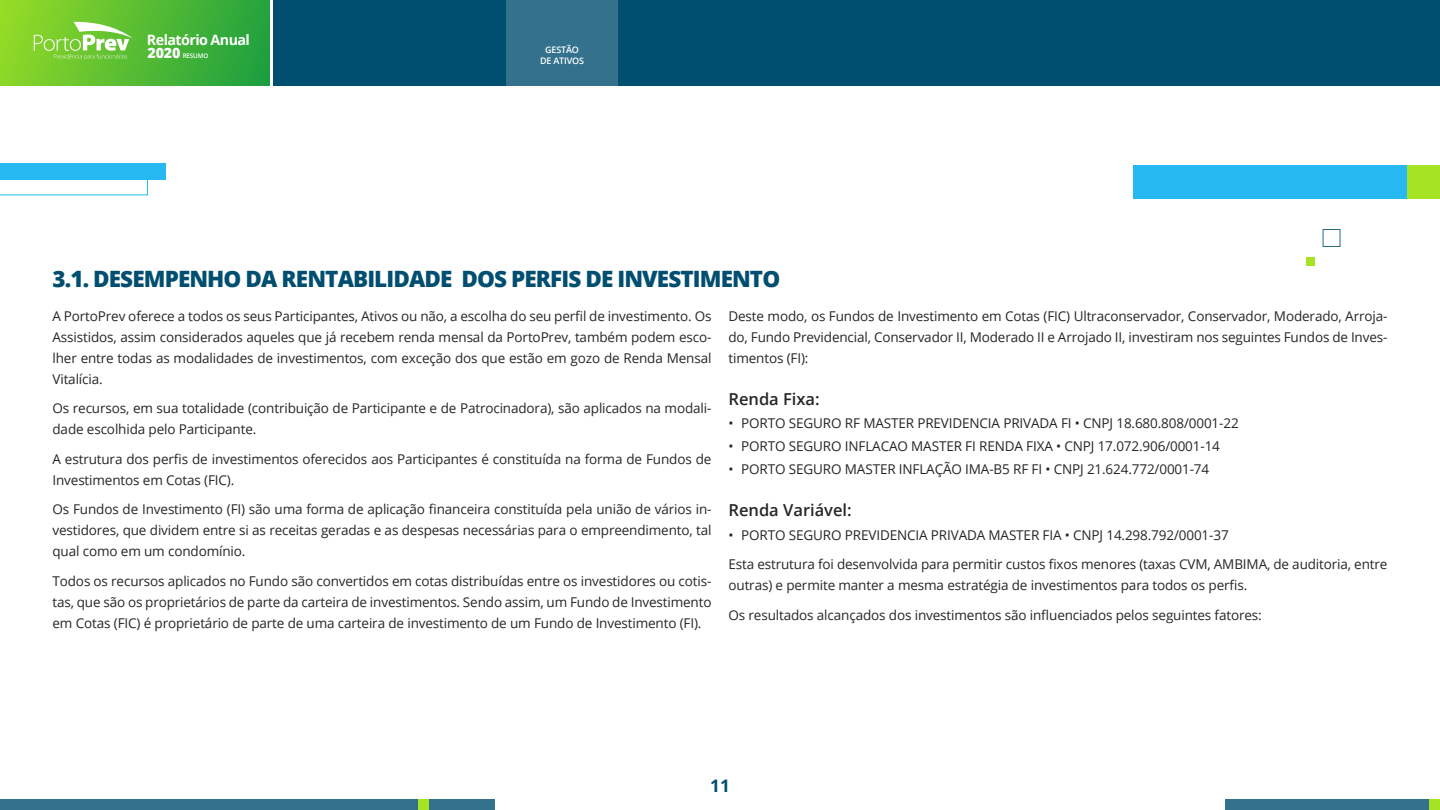
<style>
.page{position:relative;width:1440px;height:810px;background:#fff}
.page>*{position:absolute;margin:0;border:0;box-sizing:border-box;transform-origin:0 0}
.t1{font:800 22.5px "Open Sans";letter-spacing:-.04em;color:#004e70}
.t2{font:700 17.25px "Open Sans";color:#004e70}
.t3{font:600 16.5px "Open Sans";color:#262626}
.t4{font:700 14.33px "Open Sans";letter-spacing:-.04em;color:#fff}
.t5{font:800 14.25px "Open Sans";color:#fff}
.t6{font:13.5px/21px "Open Sans";letter-spacing:-.01em;color:#262626;text-align:justify}
.t7{font:600 9px/10.8px "Open Sans";letter-spacing:-.02em;color:#fff;text-align:center}
.t8{font:600 6.3px "Open Sans";letter-spacing:-.02em;color:#fff}
</style>
<div class="page">
<div style="left:0;top:799px;width:495px;height:11px;background:#33718d"></div>
<div style="left:1226px;top:799px;width:206px;height:11px;background:#33718d"></div>
<div style="left:1429px;top:799px;width:11px;height:11px;background:#a6e423"></div>
<div style="left:418px;top:799px;width:11px;height:11px;background:#a6e423"></div>
<svg style="left:0;top:180px;width:148px;height:15px"></svg>
<div style="left:0;top:163px;width:166px;height:17px;background:#26b9f1"></div>
<div style="left:1133px;top:165px;width:283px;height:34px;background:#26b9f1"></div>
<div style="left:1407px;top:165px;width:33px;height:34px;background:#a6e423"></div>
<div style="left:1323px;top:229px;width:17px;height:18px;border:1px solid #266985"></div>
<div style="left:1306px;top:257px;width:9px;height:9px;background:#a6e423"></div>
<svg style="left:269px;top:0;width:5px;height:86px"></svg>
<div style="left:274px;top:0;width:1166px;height:86px;background:#004e70"></div>
<div style="left:0;top:0;width:269px;height:86px;background:linear-gradient(to right,#92da27,#1fa03f)"></div>
<svg style="left:34px;top:22px;width:99px;height:38px"></svg>
<div style="left:507px;top:0;width:111px;height:86px;background:#33718d"></div>
<p class="t4" style="left:147px;top:30px;width:104px">Relatório Anual</p>
<p class="t5" style="left:148px;top:42px;width:35px">2020</p>
<p class="t8" style="left:183px;top:51px;width:27px">RESUMO</p>
<p class="t7" style="left:540px;top:45px;width:45px">GESTÃO<br>DE ATIVOS</p>
<h1 class="t1" style="left:52px;top:262px;width:729px">3.1. DESEMPENHO DA RENTABILIDADE DOS PERFIS DE INVESTIMENTO</h1>
<p class="t6" style="left:52px;top:305px;width:661px">A PortoPrev oferece a todos os seus Participantes, Ativos ou não, a escolha do seu perfil de investimento. Os Assistidos, assim considerados aqueles que já recebem renda mensal da PortoPrev, também podem esco&shy;lher entre todas as modalidades de investimentos, com exceção dos que estão em gozo de Renda Mensal Vitalícia.</p>
<p class="t6" style="left:52px;top:397px;width:661px">Os recursos, em sua totalidade (contribuição de Participante e de Patrocinadora), são aplicados na modali&shy;dade escolhida pelo Participante.</p>
<p class="t6" style="left:52px;top:448px;width:661px">A estrutura dos perfis de investimentos oferecidos aos Participantes é constituída na forma de Fundos de<br>Investimentos em Cotas (FIC).</p>
<p class="t6" style="left:52px;top:498px;width:661px">Os Fundos de Investimento (FI) são uma forma de aplicação financeira constituída pela união de vários in&shy;vestidores, que dividem entre si as receitas geradas e as despesas necessárias para o empreendimento, tal qual como em um condomínio.</p>
<p class="t6" style="left:52px;top:570px;width:661px">Todos os recursos aplicados no Fundo são convertidos em cotas distribuídas entre os investidores ou cotis&shy;tas, que são os proprietários de parte da carteira de investimentos. Sendo assim, um Fundo de Investimento em Cotas (FIC) é proprietário de parte de uma carteira de investimento de um Fundo de Investimento (FI).</p>
<p class="t6" style="left:728px;top:305px;width:661px">Deste modo, os Fundos de Investimento em Cotas (FIC) Ultraconservador, Conservador, Moderado, Arroja&shy;do, Fundo Previdencial, Conservador II, Moderado II e Arrojado II, investiram nos seguintes Fundos de Inves&shy;timentos (FI):</p>
<p class="t3" style="left:729px;top:388px;width:93px">Renda Fixa:</p>
<p class="t6" style="left:729px;top:412px;width:512px">• PORTO SEGURO RF MASTER PREVIDENCIA PRIVADA FI • CNPJ 18.680.808/0001-22</p>
<p class="t6" style="left:729px;top:435px;width:493px">• PORTO SEGURO INFLACAO MASTER FI RENDA FIXA • CNPJ 17.072.906/0001-14</p>
<p class="t6" style="left:729px;top:458px;width:482px">• PORTO SEGURO MASTER INFLAÇÃO IMA-B5 RF FI • CNPJ 21.624.772/0001-74</p>
<p class="t3" style="left:729px;top:499px;width:125px">Renda Variável:</p>
<p class="t6" style="left:729px;top:520px;width:660px;line-height:29.5px">• PORTO SEGURO PREVIDENCIA PRIVADA MASTER FIA • CNPJ 14.298.792/0001-37<br>Esta estrutura foi desenvolvida para permitir custos fixos menores (taxas CVM, AMBIMA, de auditoria, entre</p>
<p class="t6" style="left:729px;top:570px;width:535px;line-height:29.5px">outras) e permite manter a mesma estratégia de investimentos para todos os perfis.<br>Os resultados alcançados dos investimentos são influenciados pelos seguintes fatores:</p>
<p class="t2" style="left:710px;top:774px;width:21px">11</p>
</div>
